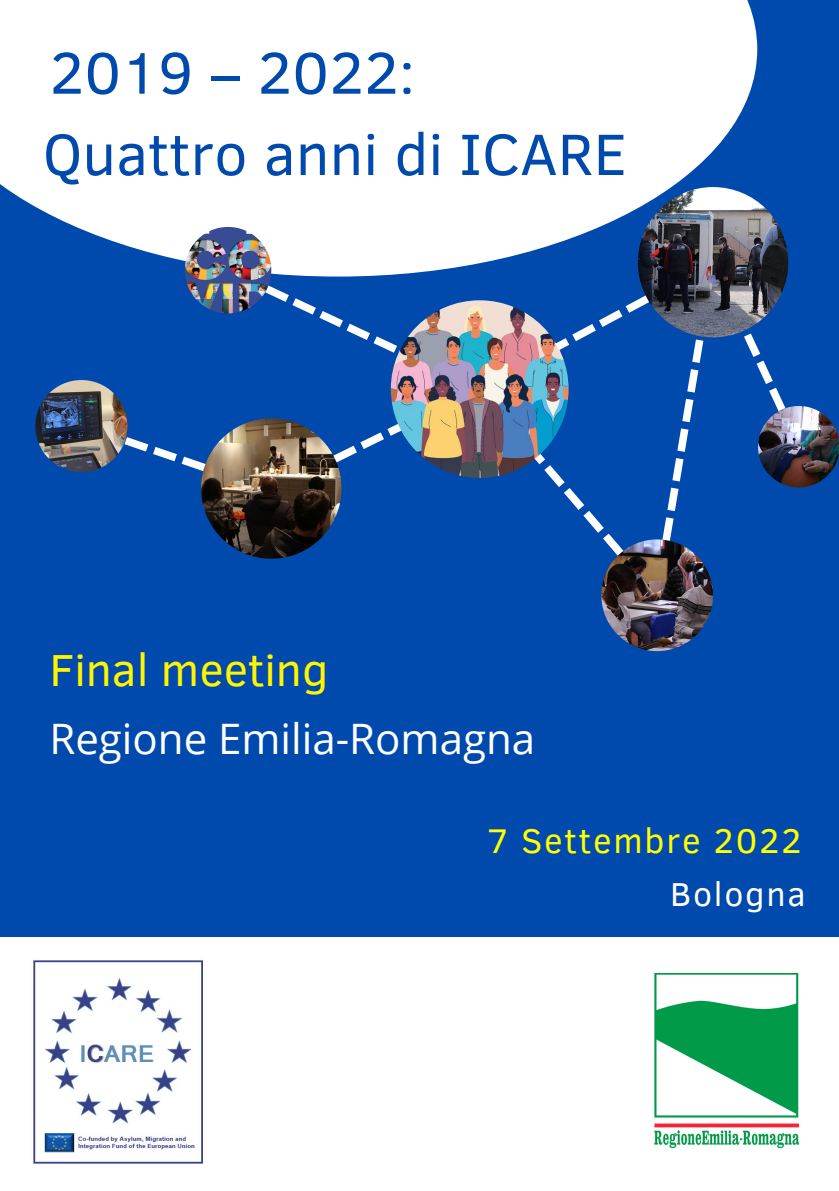
<style>
.page{position:relative;width:839px;height:1191px;background:#fff}
.page>*{position:absolute;margin:0;border:0;box-sizing:border-box;transform-origin:0 0}
.t1{font:60px "Clear Sans";color:#004aad}
.t2{font:59.6px "Clear Sans";color:#004aad}
.t3{font:46px "Clear Sans";color:#fff500}
.t4{font:42px "Open Sans";color:#fff}
.t5{font:35.2px "Clear Sans";letter-spacing:.05em;color:#ff0}
.t6{font:34px "Clear Sans";letter-spacing:.05em;color:#fff}
</style>
<div class="page">
<div style="left:0;top:0;width:838px;height:1191px;background:#004aad"></div>
<svg style="left:0;top:0;width:757px;height:277px;background:#e4ecf6"></svg>
<div style="left:0;top:937px;width:838px;height:254px;background:#fff"></div>
<img style="left:33px;top:960px;width:170px;height:204px">
<img style="left:654px;top:974px;width:144px;height:175px">
<img style="left:35px;top:380px;width:92px;height:92px;border-radius:50%">
<img style="left:185px;top:227px;width:86px;height:86px;border-radius:50%">
<img style="left:201px;top:418px;width:140px;height:141px;border-radius:50%">
<img style="left:391px;top:300px;width:177px;height:178px;border-radius:50%">
<img style="left:637px;top:187px;width:151px;height:150px;border-radius:50%">
<img style="left:601px;top:539px;width:112px;height:112px;border-radius:50%">
<img style="left:758px;top:406px;width:80px;height:81px;border-radius:50%">
<svg style="left:265px;top:286px;width:132px;height:67px"></svg>
<svg style="left:333px;top:424px;width:68px;height:38px"></svg>
<svg style="left:124px;top:437px;width:81px;height:34px"></svg>
<svg style="left:534px;top:454px;width:89px;height:102px"></svg>
<svg style="left:662px;top:340px;width:41px;height:201px"></svg>
<svg style="left:744px;top:334px;width:41px;height:77px"></svg>
<svg style="left:555px;top:296px;width:94px;height:54px"></svg>
<h1 class="t1" style="left:49px;top:29px;width:367px">2019 – 2022:</h1>
<h2 class="t2" style="left:43px;top:111px;width:585px">Quattro anni di ICARE</h2>
<p class="t3" style="left:49px;top:637px;width:280px">Final meeting</p>
<p class="t4" style="left:49px;top:709px;width:487px">Regione Emilia-Romagna</p>
<p class="t5" style="left:486px;top:815px;width:316px">7 Settembre 2022</p>
<p class="t6" style="left:670px;top:869px;width:137px">Bologna</p>
</div>
